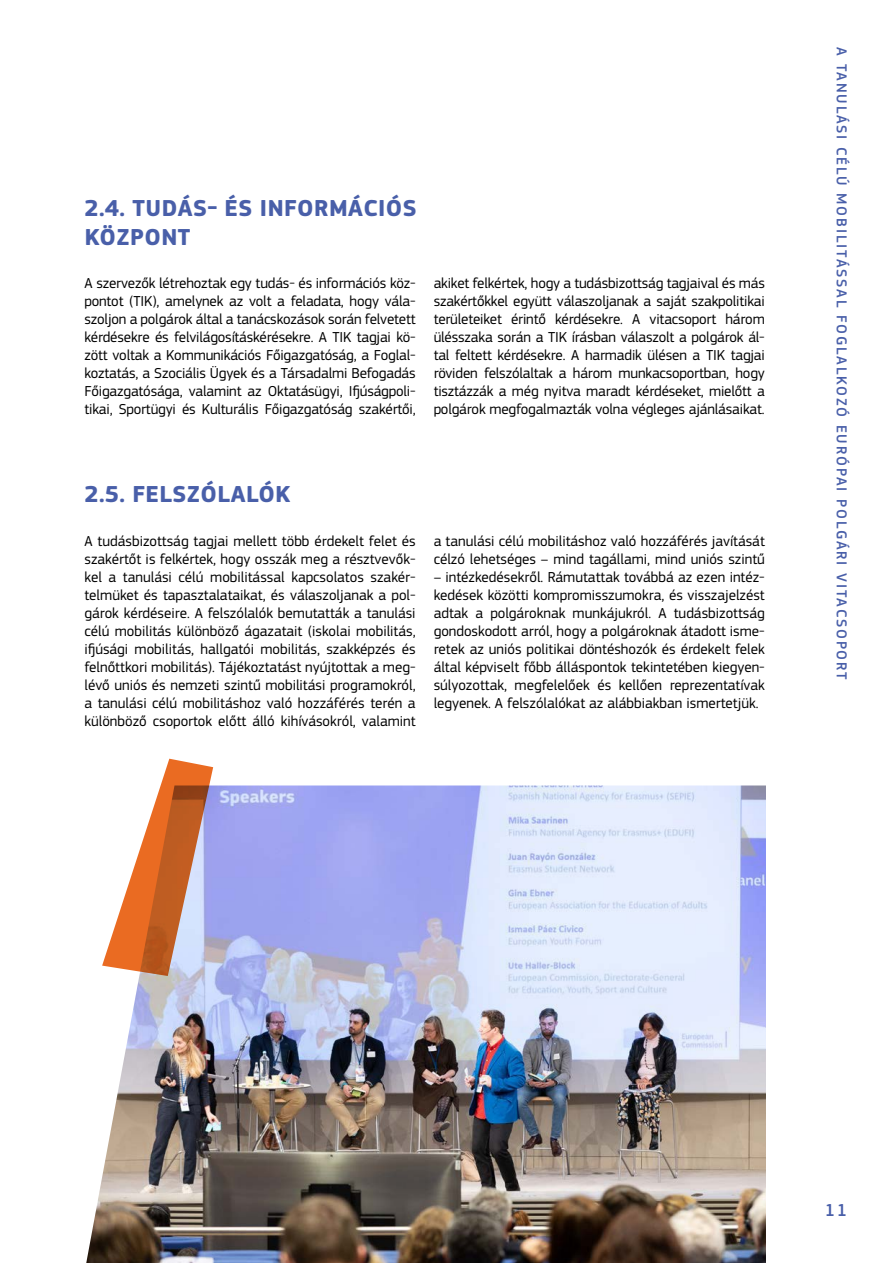
<style>
.page{position:relative;width:893px;height:1263px;background:#fff}
.page>*{position:absolute;margin:0;border:0;box-sizing:border-box;transform-origin:0 0}
.T2{font:700 24px/28.8px "EC Square Sans Pro";letter-spacing:.02em;color:#495fa9}
.t1{font:500 18px "EC Square Sans Pro";color:#495fa9}
.Body_text{font:15px/18px "EC Square Sans Pro";color:#000;text-align:justify}
.t2{font:500 15px "EC Square Sans Pro";letter-spacing:.12em;color:#495fa9}
</style>
<div class="page">
<img style="left:86px;top:785px;width:680px;height:478px">
<svg style="left:102px;top:759px;width:111px;height:217px"></svg>
<h2 class="T2" style="left:84px;top:194px;width:334px">2.4. TUDÁS- ÉS INFORMÁCIÓS<br>KÖZPONT</h2>
<p class="Body_text" style="left:84px;top:274px;width:333px">A szervezők létrehoztak egy tudás- és információs köz&shy;pontot (TIK), amelynek az volt a feladata, hogy vála&shy;szoljon a polgárok által a tanácskozások során felvetett kérdésekre és felvilágosításkérésekre. A TIK tagjai kö&shy;zött voltak a Kommunikációs Főigazgatóság, a Foglal&shy;koztatás, a Szociális Ügyek és a Társadalmi Befogadás Főigazgatósága, valamint az Oktatásügyi, Ifjúságpoli&shy;tikai, Sportügyi és Kulturális Főigazgatóság szakértői,</p>
<p class="Body_text" style="left:434px;top:274px;width:333px">akiket felkértek, hogy a tudásbizottság tagjaival és más szakértőkkel együtt válaszoljanak a saját szakpolitikai területeiket érintő kérdésekre. A vitacsoport három ülésszaka során a TIK írásban válaszolt a polgárok ál&shy;tal feltett kérdésekre. A harmadik ülésen a TIK tagjai röviden felszólaltak a három munkacsoportban, hogy tisztázzák a még nyitva maradt kérdéseket, mielőtt a polgárok megfogalmazták volna végleges ajánlásaikat.</p>
<h2 class="T2" style="left:84px;top:481px;width:207px">2.5. FELSZÓLALÓK</h2>
<p class="Body_text" style="left:84px;top:532px;width:333px">A tudásbizottság tagjai mellett több érdekelt felet és szakértőt is felkértek, hogy osszák meg a résztvevők&shy;kel a tanulási célú mobilitással kapcsolatos szakér&shy;telmüket és tapasztalataikat, és válaszoljanak a pol&shy;gárok kérdéseire. A felszólalók bemutatták a tanulási célú mobilitás különböző ágazatait (iskolai mobilitás, ifjúsági mobilitás, hallgatói mobilitás, szakképzés és felnőttkori mobilitás). Tájékoztatást nyújtottak a meg&shy;lévő uniós és nemzeti szintű mobilitási programokról, a tanulási célú mobilitáshoz való hozzáférés terén a különböző csoportok előtt álló kihívásokról, valamint</p>
<p class="Body_text" style="left:434px;top:532px;width:333px">a tanulási célú mobilitáshoz való hozzáférés javítását célzó lehetséges – mind tagállami, mind uniós szintű</p>
<p class="Body_text" style="left:434px;top:568px;width:333px">– intézkedésekről. Rámutattak továbbá az ezen intéz&shy;kedések közötti kompromisszumokra, és visszajelzést adtak a polgároknak munkájukról. A tudásbizottság gondoskodott arról, hogy a polgároknak átadott isme&shy;retek az uniós politikai döntéshozók és érdekelt felek által képviselt főbb álláspontok tekintetében kiegyen&shy;súlyozottak, megfelelőek és kellően reprezentatívak legyenek. A felszólalókat az alábbiakban ismertetjük.</p>
<p class="t2" style="left:850px;top:47px;width:634px;rotate:90deg">A TANULÁSI CÉLÚ MOBILITÁSSAL FOGLALKOZÓ EURÓPAI POLGÁRI VITACSOPORT</p>
<p class="t1" style="left:825px;top:1199px;width:24px">11</p>
</div>
